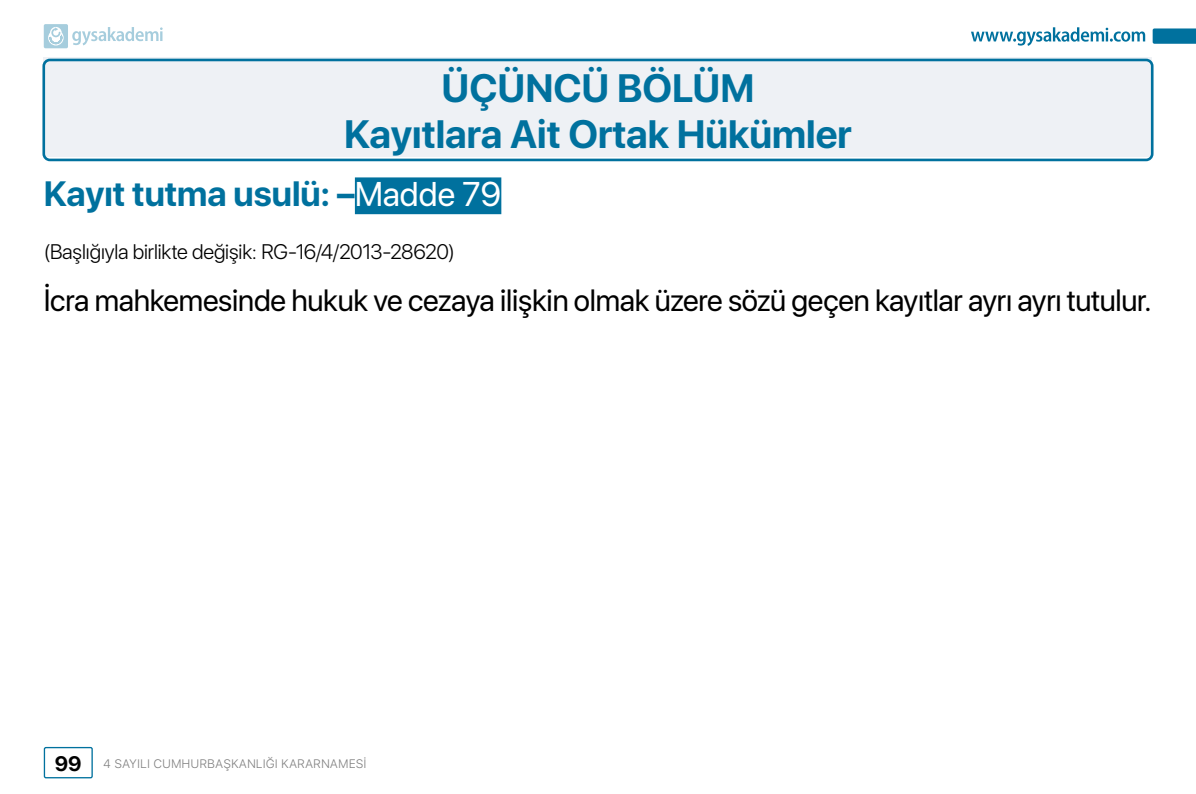
<style>
.page{position:relative;width:1196px;height:794px;background:#fff}
.page>*{position:absolute;margin:0;border:0;box-sizing:border-box;transform-origin:0 0}
.t1{font:700 39.38px/45.5px "SF Pro Display";color:#00719e;text-align:center}
.t2{font:700 35px "SF Pro Display";color:#00719e}
.t3{font:30.62px "SF Pro Display";letter-spacing:-.01em;color:#000}
.t4{font:300 21px "SF Pro Display";letter-spacing:-.005em;color:#000}
.t5{font:300 12.25px "SF Pro Text";color:#808080}
.s1{font-weight:400;font-size:34.12px;color:#fff}
.s2{font-family:"SF Pro Display";font-weight:700;font-size:20.82px;color:#000}
</style>
<div class="page">
<div style="left:44px;top:57px;width:1108px;height:100px;background:#eef1f5"></div>
<div style="left:42px;top:59px;width:1111px;height:102px;border:3px solid #00719e;border-radius:6px"></div>
<div style="left:355px;top:177px;width:146px;height:37px;background:#00719e"></div>
<div style="left:44px;top:747px;width:49px;height:31px;border:1px solid #00719e;border-radius:2px"></div>
<svg style="left:971px;top:27px;width:173px;height:19px"></svg>
<svg style="left:1152px;top:28px;width:43px;height:16px"></svg>
<svg style="left:44px;top:24px;width:119px;height:24px"></svg>
<p class="t1" style="left:344px;top:66px;width:509px">ÜÇÜNCÜ BÖLÜM<br>Kayıtlara Ait Ortak Hükümler</p>
<p class="t2" style="left:44px;top:174px;width:459px">Kayıt tutma usulü: –<span class="s1">Madde 79</span></p>
<p class="t4" style="left:44px;top:237px;width:412px">(Başlığıyla birlikte değişik: RG-16/4/2013-28620)</p>
<p class="t3" style="left:44px;top:277px;width:1109px">İcra mahkemesinde hukuk ve cezaya ilişkin olmak üzere sözü geçen kayıtlar ayrı ayrı tutulur.</p>
<p class="t5" style="left:55px;top:755px;width:313px"><span class="s2">99</span> 4 SAYILI CUMHURBAŞKANLIĞI KARARNAMESİ</p>
</div>
